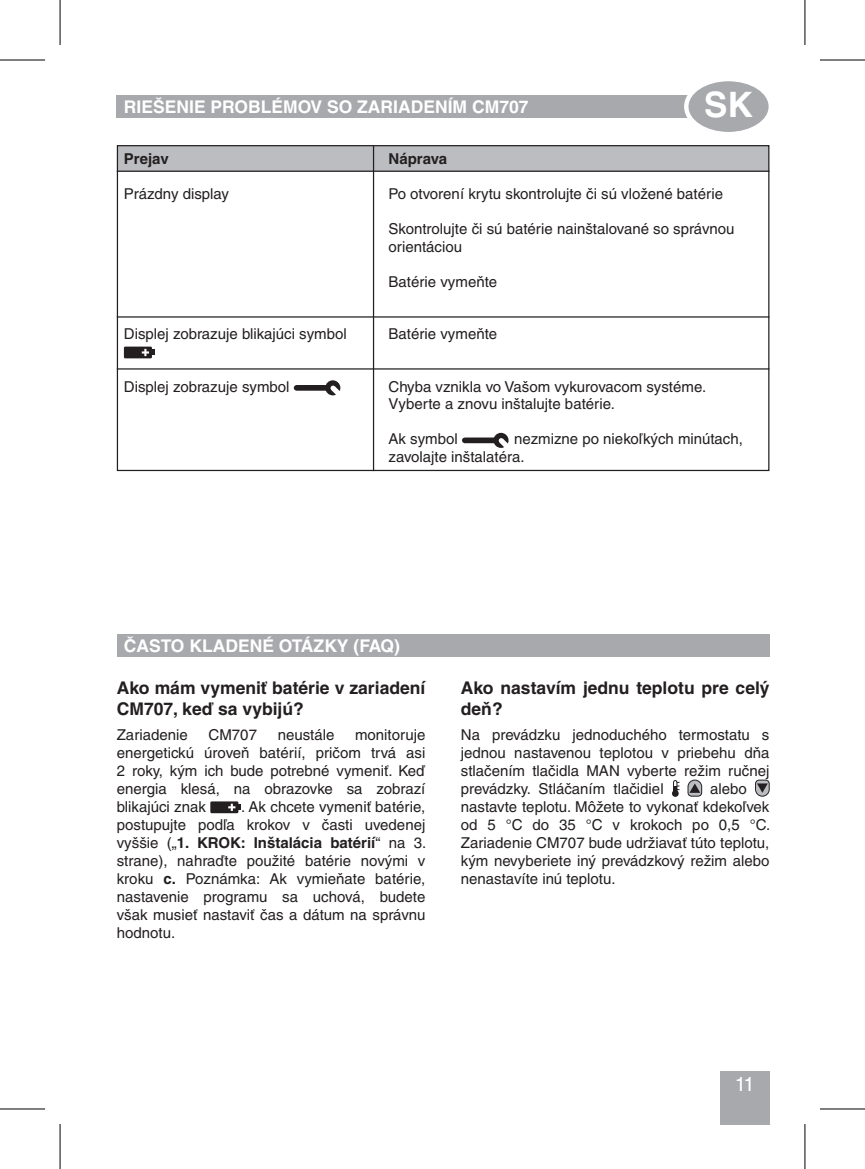
<style>
.page{position:relative;width:865px;height:1169px;background:#fff}
.page>*{position:absolute;margin:0;border:0;box-sizing:border-box;transform-origin:0 0}
.t1{font:700 35px "Helvetica LT Std";color:#fff}
.t2{font:20px "Helvetica LT Std";color:#fff}
.t3{font:700 17.5px/21px "Helvetica CE";color:#231f20}
.t4{font:700 17.5px "Helvetica CE";color:#fff}
.t5{font:15px/18px "Helvetica CE";color:#231f20}
.t6{font:700 15px "Helvetica CE";color:#231f20}
.s1{font-weight:700}
</style>
<div class="page">
<div style="left:719px;top:1072px;width:50px;height:53px;background:#a8a9ad"></div>
<div style="left:117px;top:95px;width:584px;height:23px;background:#a8a9ad"></div>
<div style="left:686px;top:79px;width:84px;height:55px;background:#a8a9ad;border-radius:50%"></div>
<div style="left:683px;top:77px;width:89px;height:59px;border:4px solid #fff;border-radius:50%"></div>
<div style="left:117px;top:146px;width:652px;height:25px;background:#bcbdc0"></div>
<hr style="left:117px;top:171px;width:652px;height:1px;background:#231f20">
<hr style="left:117px;top:316px;width:652px;height:2px;background:#231f20">
<hr style="left:373px;top:146px;width:1px;height:325px;background:#231f20">
<svg style="left:210px;top:801px;width:31px;height:12px"></svg>
<div style="left:117px;top:634px;width:652px;height:22px;background:#a8a9ad"></div>
<div style="left:671px;top:790px;width:7px;height:7px;background:#231f20;border-radius:50%"></div>
<svg style="left:672px;top:780px;width:7px;height:13px"></svg>
<svg style="left:687px;top:779px;width:14px;height:17px"></svg>
<svg style="left:755px;top:780px;width:14px;height:17px"></svg>
<svg style="left:124px;top:347px;width:30px;height:11px"></svg>
<div style="left:296px;top:385px;width:30px;height:6px;background:#231f20"></div>
<svg style="left:325px;top:381px;width:16px;height:15px"></svg>
<div style="left:464px;top:437px;width:30px;height:6px;background:#231f20"></div>
<svg style="left:493px;top:433px;width:16px;height:15px"></svg>
<hr style="left:117px;top:368px;width:652px;height:2px;background:#231f20">
<hr style="left:60px;top:0;width:1px;height:45px;background:#000">
<hr style="left:0;top:60px;width:45px;height:1px;background:#000">
<hr style="left:804px;top:0;width:1px;height:45px;background:#000">
<hr style="left:819px;top:60px;width:45px;height:1px;background:#000">
<hr style="left:60px;top:1124px;width:1px;height:45px;background:#000">
<hr style="left:0;top:1108px;width:45px;height:1px;background:#000">
<hr style="left:804px;top:1124px;width:1px;height:45px;background:#000">
<hr style="left:819px;top:1108px;width:45px;height:1px;background:#000">
<p class="t4" style="left:124px;top:97px;width:406px">RIEŠENIE PROBLÉMOV SO ZARIADENÍM CM707</p>
<h1 class="t1" style="left:703px;top:84px;width:50px">SK</h1>
<p class="t6" style="left:124px;top:150px;width:46px">Prejav</p>
<p class="t5" style="left:124px;top:185px;width:107px">Prázdny display</p>
<p class="t5" style="left:124px;top:325px;width:224px">Displej zobrazuje blikajúci symbol</p>
<p class="t5" style="left:124px;top:378px;width:167px">Displej zobrazuje symbol</p>
<p class="t6" style="left:388px;top:150px;width:60px">Náprava</p>
<p class="t5" style="left:388px;top:185px;width:336px">Po otvorení krytu skontrolujte či sú vložené batérie</p>
<p class="t5" style="left:388px;top:220px;width:347px">Skontrolujte či sú batérie nainštalované so správnou orientáciou</p>
<p class="t5" style="left:388px;top:273px;width:110px">Batérie vymeňte</p>
<p class="t5" style="left:388px;top:325px;width:110px">Batérie vymeňte</p>
<p class="t5" style="left:388px;top:378px;width:319px">Chyba vznikla vo Vašom vykurovacom systéme.<br>Vyberte a znovu inštalujte batérie.</p>
<p class="t5" style="left:388px;top:430px;width:71px">Ak symbol</p>
<p class="t5" style="left:388px;top:430px;width:356px;text-indent:125px">nezmizne po niekoľkých minútach, zavolajte inštalatéra.</p>
<p class="t4" style="left:124px;top:635px;width:277px">ČASTO KLADENÉ OTÁZKY (FAQ)</p>
<p class="t3" style="left:117px;top:677px;width:310px">Ako mám vymeniť batérie v zariadení<br>CM707, keď sa vybijú?</p>
<p class="t5" style="left:117px;top:725px;width:73px">Zariadenie</p>
<p class="t5" style="left:208px;top:725px;width:50px">CM707</p>
<p class="t5" style="left:277px;top:725px;width:58px">neustále</p>
<p class="t5" style="left:117px;top:725px;width:310px;text-align:justify;text-indent:238px">monitoruje energetickú úroveň batérií, pričom trvá asi 2 roky, kým ich bude potrebné vymeniť. Keď energia klesá, na obrazovke sa zobrazí blikajúci znak</p>
<p class="t5" style="left:117px;top:797px;width:311px;text-align:justify;text-indent:124px">. Ak chcete vymeniť batérie, postupujte podľa krokov v časti uvedenej vyššie („<span class="s1">1. KROK: Inštalácia batérií</span>“ na 3. strane), nahraďte použité batérie novými v kroku <span class="s1">c.</span> Poznámka: Ak vymieňate batérie, nastavenie programu sa uchová, budete však musieť nastaviť čas a dátum na správnu hodnotu.</p>
<p class="t3" style="left:460px;top:677px;width:310px">Ako nastavím jednu teplotu pre celý deň?</p>
<p class="t5" style="left:460px;top:725px;width:310px;text-align:justify">Na prevádzku jednoduchého termostatu s jednou nastavenou teplotou v priebehu dňa stlačením tlačidla MAN vyberte režim ručnej prevádzky. Stláčaním tlačidiel</p>
<p class="t5" style="left:460px;top:779px;width:311px;text-indent:249px">alebo nastavte teplotu. Môžete to vykonať kdekoľvek od 5 °C do 35 °C v krokoch po 0,5 °C.<br>Zariadenie CM707 bude udržiavať túto teplotu, kým nevyberiete iný prevádzkový režim alebo nenastavíte inú teplotu.</p>
<h2 class="t2" style="left:734px;top:1072px;width:21px">11</h2>
</div>
